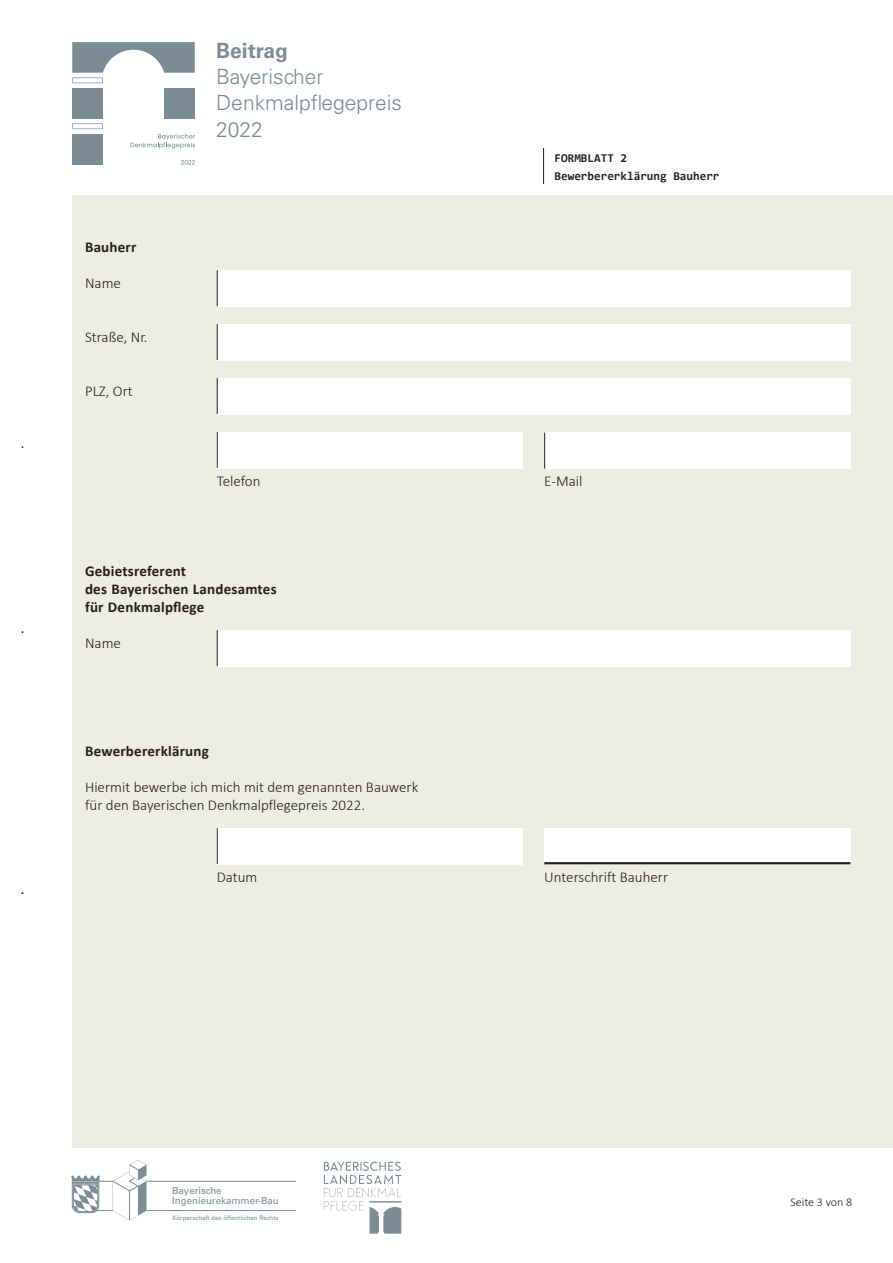
<style>
.page{position:relative;width:893px;height:1263px;background:#fff}
.page>*{position:absolute;margin:0;border:0;box-sizing:border-box;transform-origin:0 0}
.t1{font:300 21px/26.7px "Univers LT Std";color:#7b8c95}
.t2{font:700 21px "Univers LT Std";color:#7b8c95}
.t3{font:300 15px/18px "Calibri";color:#231f20}
.t4{font:700 15px/18px "Calibri";letter-spacing:.015em;color:#231f20}
.t5{font:700 12px/18px "Consolas";color:#231f20}
.t6{font:300 12px "Calibri";color:#231f20}
.t7{font:9.6px/9.6px "Univers LT Std";color:#7b8c95}
.t8{font:6.15px "Univers LT Std";color:#7b8c95}
.t9{font:6px "Calibri";color:#231f20}
.t10{font:300 6px "Calibri";color:#231f20}
</style>
<div class="page">
<div style="left:72px;top:196px;width:821px;height:952px;background:#eeede1"></div>
<hr style="left:146px;top:1181px;width:150px;height:1px;background:#7b8c95">
<hr style="left:146px;top:1210px;width:150px;height:1px;background:#7b8c95">
<svg style="left:72px;top:1160px;width:74px;height:60px"></svg>
<svg style="left:324px;top:1161px;width:77px;height:73px"></svg>
<div style="left:72px;top:88px;width:31px;height:31px;background:#7b8c95"></div>
<div style="left:72px;top:134px;width:31px;height:31px;background:#7b8c95"></div>
<div style="left:164px;top:88px;width:31px;height:31px;background:#7b8c95"></div>
<svg style="left:72px;top:123px;width:31px;height:6px"></svg>
<svg style="left:72px;top:42px;width:123px;height:41px"></svg>
<svg style="left:130px;top:134px;width:65px;height:15px"></svg>
<svg style="left:181px;top:160px;width:14px;height:5px"></svg>
<div style="left:217px;top:270px;width:633px;height:36px;background:#fff"></div>
<hr style="left:217px;top:270px;width:1px;height:36px;background:#231f20">
<div style="left:217px;top:324px;width:633px;height:36px;background:#fff"></div>
<hr style="left:217px;top:324px;width:1px;height:36px;background:#231f20">
<div style="left:217px;top:378px;width:633px;height:36px;background:#fff"></div>
<hr style="left:217px;top:378px;width:1px;height:36px;background:#231f20">
<div style="left:217px;top:630px;width:633px;height:36px;background:#fff"></div>
<hr style="left:217px;top:630px;width:1px;height:36px;background:#231f20">
<div style="left:217px;top:432px;width:306px;height:36px;background:#fff"></div>
<hr style="left:217px;top:432px;width:1px;height:36px;background:#231f20">
<div style="left:544px;top:433px;width:306px;height:36px;background:#fff"></div>
<hr style="left:544px;top:433px;width:1px;height:36px;background:#231f20">
<div style="left:544px;top:828px;width:306px;height:36px;background:#fff"></div>
<div style="left:217px;top:828px;width:306px;height:36px;background:#fff"></div>
<hr style="left:217px;top:828px;width:1px;height:36px;background:#231f20">
<hr style="left:544px;top:862px;width:306px;height:2px;background:#231f20">
<hr style="left:543px;top:148px;width:1px;height:36px;background:#231f20">
<p class="t10" style="left:21px;top:443px;width:4px">•</p>
<p class="t9" style="left:21px;top:628px;width:4px">•</p>
<p class="t9" style="left:21px;top:889px;width:4px">•</p>
<p class="t4" style="left:85px;top:237px;width:53px">Bauherr</p>
<p class="t3" style="left:85px;top:273px;width:37px">Name</p>
<p class="t3" style="left:85px;top:327px;width:64px">Straße, Nr.</p>
<p class="t3" style="left:85px;top:381px;width:49px">PLZ, Ort</p>
<h1 class="t2" style="left:216px;top:38px;width:73px">Beitrag</h1>
<h1 class="t1" style="left:216px;top:63px;width:187px">Bayerischer<br>Denkmalpflegepreis<br>2022</h1>
<p class="t5" style="left:555px;top:149px;width:167px">FORMBLATT 2<br>Bewerbererklärung Bauherr</p>
<p class="t3" style="left:217px;top:471px;width:45px">Telefon</p>
<p class="t3" style="left:544px;top:471px;width:40px">E-Mail</p>
<p class="t4" style="left:85px;top:561px;width:193px">Gebietsreferent<br>des Bayerischen Landesamtes für Denkmalpflege</p>
<p class="t3" style="left:85px;top:633px;width:37px">Name</p>
<p class="t4" style="left:85px;top:741px;width:125px">Bewerbererklärung</p>
<p class="t3" style="left:85px;top:777px;width:335px">Hiermit bewerbe ich mich mit dem genannten Bauwerk für den Bayerischen Denkmalpflegepreis 2022.</p>
<p class="t3" style="left:217px;top:867px;width:42px">Datum</p>
<p class="t3" style="left:544px;top:867px;width:125px">Unterschrift Bauherr</p>
<p class="t7" style="left:172px;top:1186px;width:108px">Bayerische<br>Ingenieurekammer-Bau</p>
<p class="t8" style="left:173px;top:1214px;width:107px">Körperschaft des öffentlichen Rechts</p>
<p class="t6" style="left:790px;top:1195px;width:63px">Seite 3 von 8</p>
</div>
